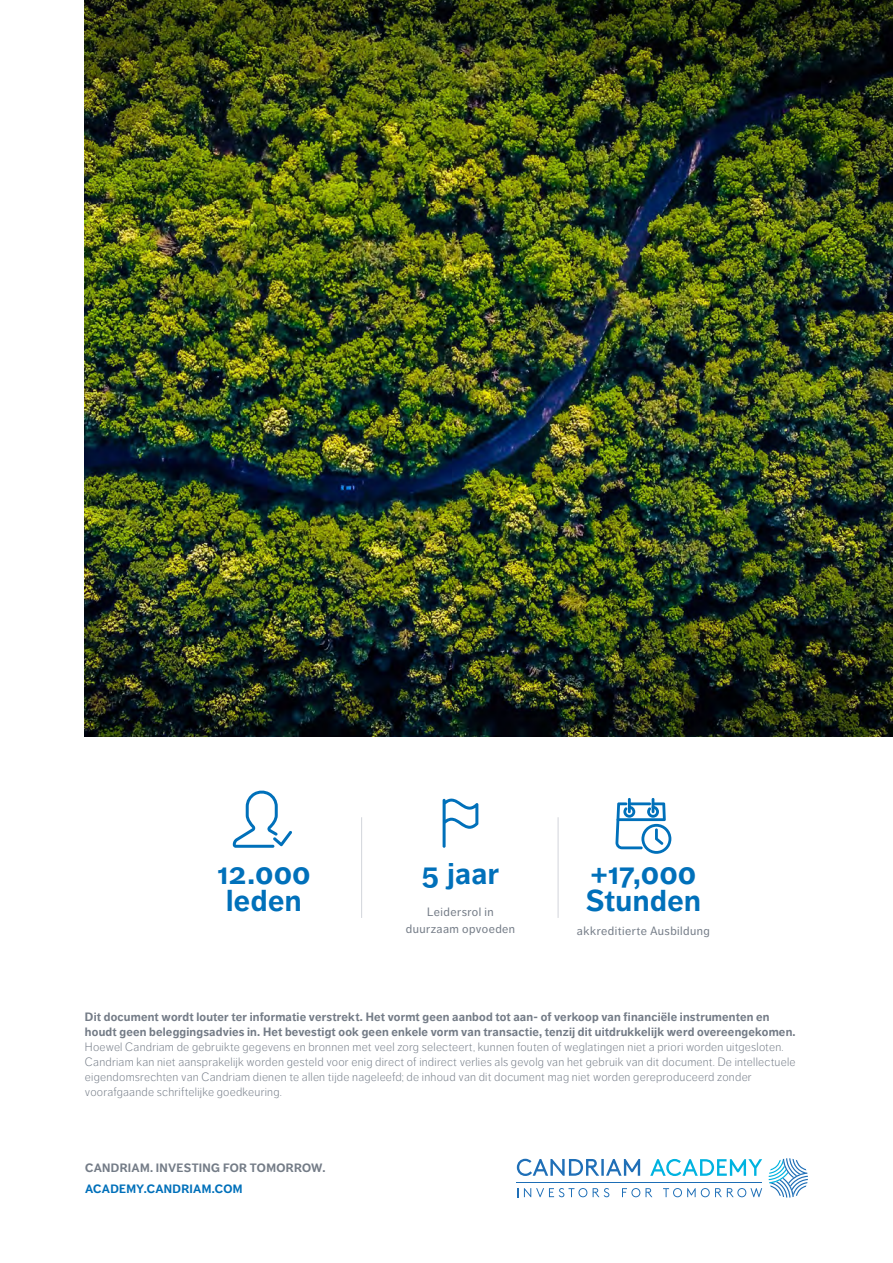
<style>
.page{position:relative;width:893px;height:1263px;background:#fff}
.page>*{position:absolute;margin:0;border:0;box-sizing:border-box;transform-origin:0 0}
.t1{font:700 30px/27px "Dagny Pro";letter-spacing:.015em;color:#0070ba}
.t2{font:300 12px/15px "Dagny Pro";letter-spacing:.02em;color:#747c87}
.t3{font:700 12px/15px "Dagny Pro";letter-spacing:.015em;color:#747c87}
.t4{font:12px/16.5px "Dagny Pro";letter-spacing:.035em;color:#747c87;text-align:center}
.t5{font:700 12px "Dagny Pro";letter-spacing:.02em;color:#0070ba}
</style>
<div class="page">
<img style="left:85px;top:0;width:808px;height:737px">
<hr style="left:558px;top:817px;width:1px;height:101px;background:#d2d5db">
<hr style="left:361px;top:817px;width:1px;height:101px;background:#d2d5db">
<svg style="left:233px;top:790px;width:59px;height:58px"></svg>
<svg style="left:443px;top:798px;width:35px;height:50px"></svg>
<svg style="left:517px;top:1159px;width:123px;height:17px"></svg>
<hr style="left:517px;top:1182px;width:245px;height:1px;background:#1d6eb6">
<svg style="left:769px;top:1158px;width:39px;height:39px"></svg>
<svg style="left:524px;top:1188px;width:63px;height:9px"></svg>
<svg style="left:593px;top:1188px;width:16px;height:9px"></svg>
<svg style="left:650px;top:1159px;width:112px;height:17px"></svg>
<svg style="left:622px;top:1188px;width:30px;height:9px"></svg>
<svg style="left:663px;top:1188px;width:99px;height:9px"></svg>
<svg style="left:615px;top:798px;width:56px;height:56px"></svg>
<h1 class="t1" style="left:217px;top:860px;width:94px">12.000 leden</h1>
<h1 class="t1" style="left:422px;top:860px;width:79px">5 jaar</h1>
<p class="t4" style="left:406px;top:904px;width:111px">Leidersrol in duurzaam opvoeden</p>
<h1 class="t1" style="left:586px;top:860px;width:117px">+17,000<br>Stunden</h1>
<p class="t4" style="left:577px;top:923px;width:134px">akkreditierte Ausbildung</p>
<p class="t3" style="left:85px;top:1009px;width:712px">Dit document wordt louter ter informatie verstrekt. Het vormt geen aanbod tot aan- of verkoop van financiële instrumenten en houdt geen beleggingsadvies in. Het bevestigt ook geen enkele vorm van transactie, tenzij dit uitdrukkelijk werd overeengekomen.</p>
<p class="t2" style="left:85px;top:1039px;width:712px">Hoewel Candriam de gebruikte gegevens en bronnen met veel zorg selecteert, kunnen fouten of weglatingen niet a priori worden uitgesloten.<br>Candriam kan niet aansprakelijk worden gesteld voor enig direct of indirect verlies als gevolg van het gebruik van dit document. De intellectuele eigendomsrechten van Candriam dienen te allen tijde nageleefd; de inhoud van dit document mag niet worden gereproduceerd zonder voorafgaande schriftelijke goedkeuring.</p>
<p class="t3" style="left:85px;top:1161px;width:242px">CANDRIAM. INVESTING FOR TOMORROW.</p>
<p class="t5" style="left:85px;top:1182px;width:159px">ACADEMY.CANDRIAM.COM</p>
</div>
